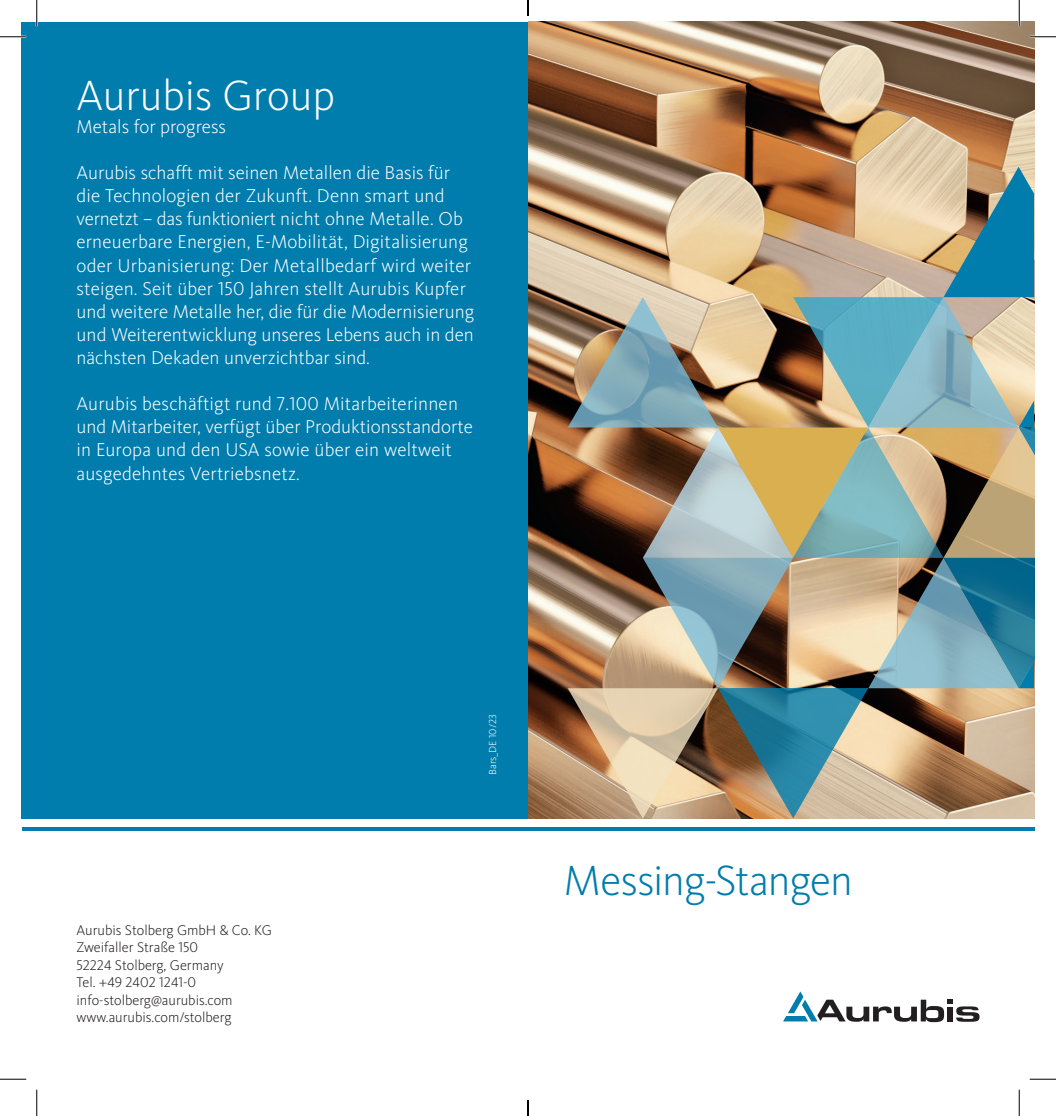
<style>
.page{position:relative;width:1056px;height:1116px;background:#fff}
.page>*{position:absolute;margin:0;border:0;box-sizing:border-box;transform-origin:0 0}
.t1{font:300 43.75px "Kievit Pro";letter-spacing:-.02em;color:#007dad}
.t2{font:300 43.75px "Kievit Pro";color:#fff}
.t3{font:300 19.25px/23.1px "Kievit Pro";letter-spacing:.01em;color:#fff}
.t4{font:300 14.53px/17.5px "Kievit Pro";color:#231f20}
.t5{font:300 10.5px "Kievit Pro";color:#fff}
</style>
<div class="page">
<svg style="left:783px;top:991px;width:196px;height:30px"></svg>
<hr style="left:22px;top:827px;width:1012px;height:3px;background:#007dad">
<img style="left:528px;top:22px;width:506px;height:796px">
<div style="left:22px;top:22px;width:506px;height:796px;background:#007dad"></div>
<img style="left:568px;top:167px;width:466px;height:651px">
<hr style="left:0;top:36px;width:26px;height:2px;background:#fff">
<hr style="left:1029px;top:36px;width:27px;height:2px;background:#fff">
<hr style="left:36px;top:0;width:2px;height:26px;background:#fff">
<hr style="left:1018px;top:0;width:2px;height:26px;background:#fff">
<svg style="left:0;top:36px;width:26px;height:1px"></svg>
<svg style="left:1029px;top:36px;width:27px;height:1px"></svg>
<svg style="left:0;top:1078px;width:26px;height:1px"></svg>
<svg style="left:1029px;top:1078px;width:27px;height:1px"></svg>
<svg style="left:36px;top:0;width:1px;height:26px"></svg>
<svg style="left:36px;top:1089px;width:1px;height:26px"></svg>
<svg style="left:1019px;top:0;width:1px;height:26px"></svg>
<svg style="left:1019px;top:1089px;width:1px;height:26px"></svg>
<svg style="left:527px;top:0;width:2px;height:16px"></svg>
<svg style="left:527px;top:1100px;width:2px;height:15px"></svg>
<h1 class="t2" style="left:76px;top:69px;width:260px">Aurubis Group</h1>
<p class="t3" style="left:76px;top:115px;width:151px">Metals for progress</p>
<p class="t3" style="left:76px;top:161px;width:399px">Aurubis schafft mit seinen Metallen die Basis für die Technologien der Zukunft. Denn smart und vernetzt – das funktioniert nicht ohne Metalle. Ob erneuerbare Energien, E-Mobilität, Digitalisierung oder Urbanisierung: Der Metallbedarf wird weiter steigen. Seit über 150 Jahren stellt Aurubis Kupfer und weitere Metalle her, die für die Modernisierung und Weiterentwicklung unseres Lebens auch in den nächsten Dekaden unverzichtbar sind.</p>
<p class="t3" style="left:76px;top:392px;width:398px">Aurubis beschäftigt rund 7.100 Mitarbeiterinnen und Mitarbeiter, verfügt über Produktionsstandorte in Europa und den USA sowie über ein weltweit ausgedehntes Vertriebsnetz.</p>
<p class="t4" style="left:76px;top:921px;width:197px">Aurubis Stolberg GmbH &amp; Co. KG<br>Zweifaller Straße 150<br>52224 Stolberg, Germany<br>Tel. +49 2402 1241-0 info-stolberg@aurubis.com www.aurubis.com/stolberg</p>
<p class="t5" style="left:486px;top:774px;width:62px;rotate:-90deg">Bars_DE 10/23</p>
<h1 class="t1" style="left:564px;top:854px;width:290px">Messing-Stangen</h1>
</div>
